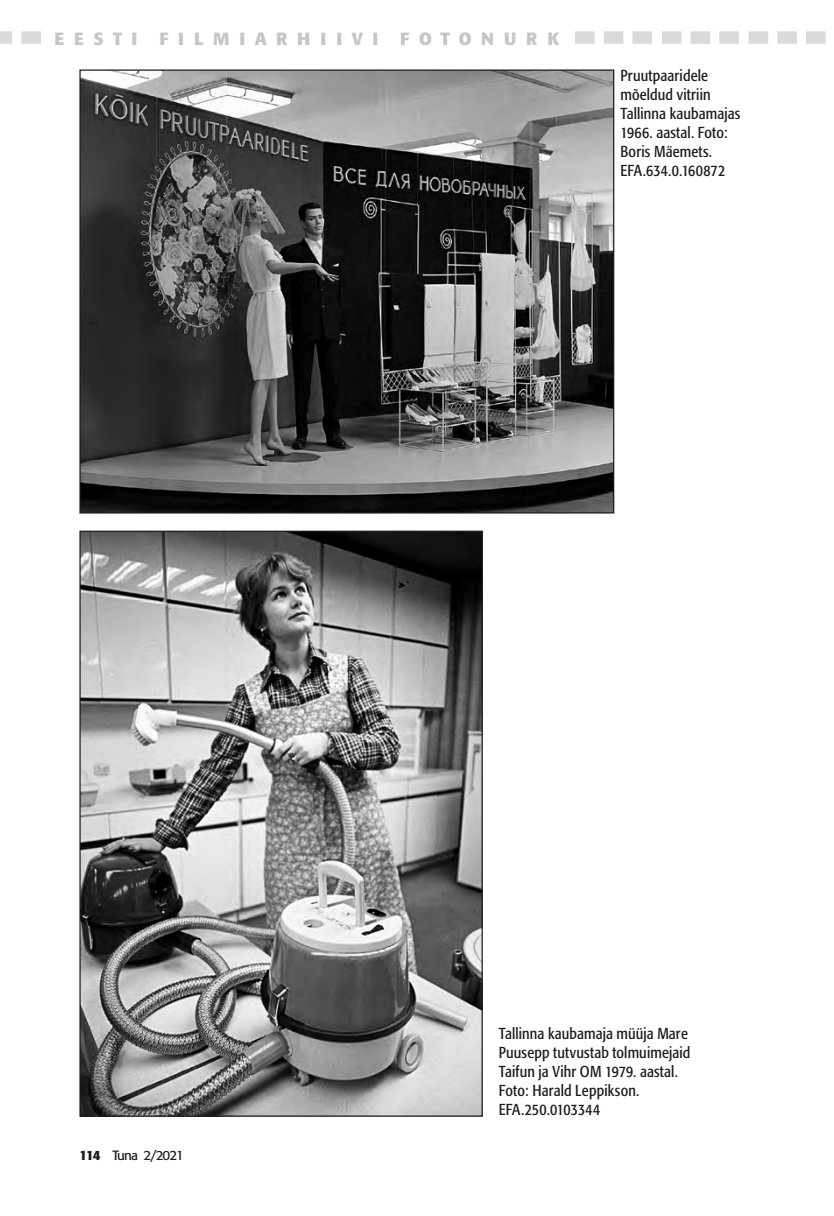
<style>
.page{position:relative;width:834px;height:1216px;background:#fff}
.page>*{position:absolute;margin:0;border:0;box-sizing:border-box;transform-origin:0 0}
.t1{font:700 17.5px "Formata";letter-spacing:.555em;color:#c6c6c6}
.t2{font:condensed 15.75px/18.9px "Formata";letter-spacing:.01em;color:#1d1d1b}
.t3{font:13.3px "Formata";letter-spacing:-.07em;color:#1d1d1b}
.s1{font-weight:700}
</style>
<div class="page">
<svg style="left:0;top:31px;width:41px;height:13px"></svg>
<svg style="left:575px;top:31px;width:77px;height:13px"></svg>
<svg style="left:662px;top:31px;width:76px;height:13px"></svg>
<svg style="left:748px;top:31px;width:77px;height:13px"></svg>
<img style="left:81px;top:71px;width:531px;height:440px">
<img style="left:81px;top:532px;width:399px;height:582px">
<p class="t1" style="left:55px;top:28px;width:84px">EESTI</p>
<p class="t1" style="left:159px;top:28px;width:220px">FILMIARHIIVI</p>
<p class="t1" style="left:400px;top:28px;width:161px">FOTONURK</p>
<p class="t2" style="left:620px;top:66px;width:121px">Pruutpaaridele mõeldud vitriin<br>Tallinna kaubamajas<br>1966. aastal. Foto:<br>Boris Mäemets.<br>EFA.634.0.160872</p>
<p class="t3" style="left:79px;top:1146px;width:106px"><span class="s1">114</span> Tuna 2/2021</p>
<p class="t2" style="left:499px;top:1024px;width:193px">Tallinna kaubamaja müüja Mare<br>Puusepp tutvustab tolmuimejaid<br>Taifun ja Vihr OM 1979. aastal.<br>Foto: Harald Leppikson.<br>EFA.250.0103344</p>
</div>
